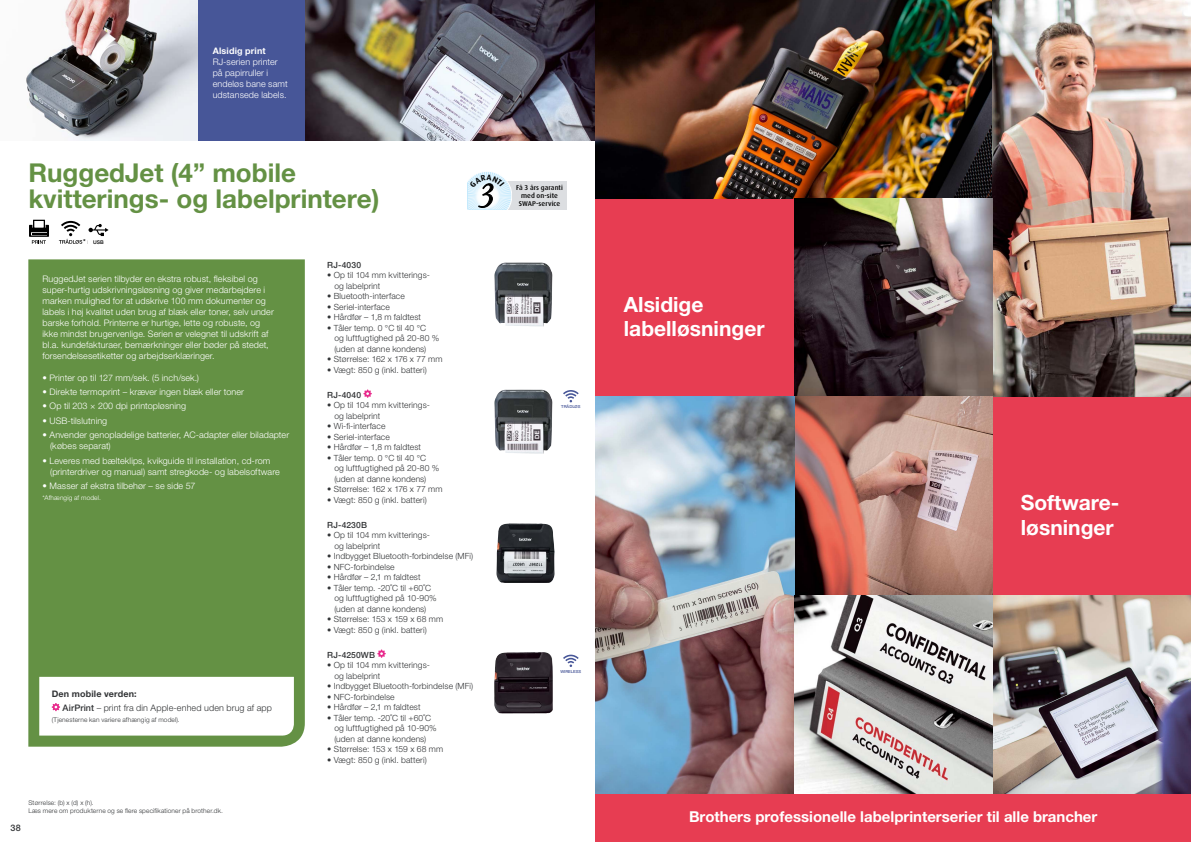
<style>
.page{position:relative;width:1191px;height:842px;background:#fff}
.page>*{position:absolute;margin:0;border:0;box-sizing:border-box;transform-origin:0 0}
.t1{font:700 26px/26px "Helvetica Neue LTW1 G";color:#649144}
.t2{font:700 21px/24px "Helvetica Neue LTW1 G";color:#fff}
.t3{font:700 15px "Helvetica Neue LTW1 G";color:#fff}
.t4{font:300 9px/11px "Helvetica Neue LTW1 G";letter-spacing:.01em;color:#fff}
.t5{font:300 9px/13.8px "Helvetica Neue LTW1 G";letter-spacing:.01em;color:#323436}
.t6{font:700 9px "Helvetica Neue LTW1 G";letter-spacing:.02em;color:#fff}
.t7{font:500 9px "Helvetica Neue LTW1 G";color:#323436}
.t8{font:300 8.5px/10.5px "Helvetica Neue LTW1 G";letter-spacing:.015em;color:#323436}
.t9{font:500 8.5px "Helvetica Neue LTW1 G";letter-spacing:.015em;color:#323436}
.t10{font:500 7px/8px "Dax";letter-spacing:.01em;color:#000;text-align:center}
.t11{font:500 7px "Helvetica Neue LTW1 G";color:#000}
.t12{font:300 6.5px/7.8px "Helvetica Neue LTW1 G";letter-spacing:.02em;color:#323436}
.t13{font:300 6.5px "Helvetica Neue LTW1 G";letter-spacing:.02em;color:#fff}
.t14{font:500 5.1px "Helvetica Neue LTW1 G";color:#000}
.t15{font:500 4.1px "Helvetica Neue LTW1 G";color:#475698}
.s1{font-weight:700}
.s2{font-weight:500}
</style>
<div class="page">
<div style="left:28px;top:259px;width:277px;height:488px;background:#649144"></div>
<img style="left:496px;top:262px;width:27px;height:8px">
<img style="left:496px;top:390px;width:27px;height:8px">
<svg style="left:363px;top:390px;width:9px;height:8px"></svg>
<img style="left:26px;top:0;width:172px;height:141px">
<img style="left:305px;top:0;width:290px;height:141px">
<div style="left:198px;top:0;width:107px;height:141px;background:#475698"></div>
<div style="left:595px;top:198px;width:199px;height:199px;background:#e73d52"></div>
<div style="left:992px;top:397px;width:199px;height:198px;background:#e73d52"></div>
<div style="left:595px;top:652px;width:596px;height:190px;background:#e73d52"></div>
<img style="left:595px;top:0;width:397px;height:198px">
<img style="left:992px;top:0;width:199px;height:397px">
<img style="left:992px;top:595px;width:199px;height:199px">
<img style="left:794px;top:198px;width:198px;height:596px">
<img style="left:794px;top:397px;width:198px;height:198px">
<img style="left:595px;top:397px;width:199px;height:397px">
<svg style="left:563px;top:390px;width:15px;height:12px"></svg>
<svg style="left:29px;top:220px;width:20px;height:24px"></svg>
<svg style="left:59px;top:221px;width:23px;height:23px"></svg>
<svg style="left:89px;top:224px;width:19px;height:12px"></svg>
<div style="left:512px;top:181px;width:55px;height:28px;background:#dcdee1"></div>
<svg style="left:39px;top:677px;width:255px;height:59px"></svg>
<svg style="left:377px;top:649px;width:9px;height:9px"></svg>
<svg style="left:563px;top:655px;width:15px;height:12px"></svg>
<img style="left:494px;top:652px;width:48px;height:55px">
<svg style="left:498px;top:523px;width:12px;height:8px"></svg>
<svg style="left:468px;top:172px;width:44px;height:38px"></svg>
<p class="t6" style="left:213px;top:46px;width:55px">Alsidig print</p>
<p class="t4" style="left:213px;top:57px;width:77px">RJ-serien printer på papirruller i endeløs bane samt udstansede labels.</p>
<h1 class="t1" style="left:28px;top:159px;width:352px">RuggedJet (4” mobile kvitterings- og labelprintere)</h1>
<p class="t11" style="left:83px;top:238px;width:4px">*</p>
<p class="t14" style="left:93px;top:239px;width:12px">USB</p>
<p class="t14" style="left:88px;top:239px;width:29px">NETVÆRKS</p>
<p class="t4" style="left:43px;top:273px;width:233px">RuggedJet serien tilbyder en ekstra robust, fleksibel og super-hurtig udskrivningsløsning og giver medarbejdere i marken mulighed for at udskrive 100 mm dokumenter og labels i høj kvalitet uden brug af blæk eller toner, selv under barske forhold. Printerne er hurtige, lette og robuste, og ikke mindst brugervenlige. Serien er velegnet til udskrift af bl.a. kundefakturaer, bemærkninger eller bøder på stedet, forsendelsesetiketter og arbejdserklæringer.</p>
<p class="t4" style="left:43px;top:372px;width:158px">• Printer op til 127 mm/sek. (5 inch/sek.)</p>
<p class="t4" style="left:43px;top:386px;width:203px">• Direkte termoprint – kræver ingen blæk eller toner</p>
<p class="t4" style="left:43px;top:401px;width:145px">• Op til 203 × 200 dpi printopløsning</p>
<p class="t4" style="left:43px;top:415px;width:66px">• USB-tilslutning</p>
<p class="t4" style="left:50px;top:429px;width:241px;text-indent:-8px">• Anvender genopladelige batterier, AC-adapter eller biladapter (købes separat)</p>
<p class="t4" style="left:50px;top:455px;width:231px;text-indent:-8px">• Leveres med bælteklips, kvikguide til installation, cd-rom (printerdriver og manual) samt stregkode- og labelsoftware</p>
<p class="t4" style="left:43px;top:480px;width:155px">• Masser af ekstra tilbehør – se side 57</p>
<p class="t13" style="left:43px;top:494px;width:60px">*Afhængig af model.</p>
<p class="t5" style="left:63px;top:687px;width:211px;text-indent:-11px"><span class="s1">Den mobile verden:<br></span><span class="s2">AirPrint</span> – print fra din Apple-enhed uden brug af app</p>
<p class="t12" style="left:52px;top:715px;width:129px">(Tjenesterne kan variere afhængig af model).</p>
<p class="t9" style="left:327px;top:260px;width:35px">RJ-4030</p>
<p class="t8" style="left:334px;top:270px;width:97px;text-indent:-7px">• Op til 104 mm kvitterings&shy;og labelprint</p>
<p class="t8" style="left:327px;top:291px;width:79px">• Bluetooth-interface</p>
<p class="t8" style="left:327px;top:302px;width:64px">• Seriel-interface</p>
<p class="t8" style="left:327px;top:312px;width:95px">• Hårdfør – 1,8 m faldtest</p>
<p class="t8" style="left:334px;top:323px;width:107px;text-indent:-7px">• Tåler temp. 0 °C til 40 °C<br>og luftfugtighed på 20-80 % (uden at danne kondens)</p>
<p class="t8" style="left:327px;top:354px;width:117px">• Størrelse: 162 x 176 x 77 mm</p>
<p class="t8" style="left:327px;top:365px;width:101px">• Vægt: 850 g (inkl. batteri)</p>
<p class="t9" style="left:327px;top:390px;width:35px">RJ-4040</p>
<p class="t8" style="left:334px;top:400px;width:97px;text-indent:-7px">• Op til 104 mm kvitterings&shy;og labelprint</p>
<p class="t8" style="left:327px;top:421px;width:60px">• Wi-fi-interface</p>
<p class="t8" style="left:327px;top:431px;width:64px">• Seriel-interface</p>
<p class="t8" style="left:327px;top:442px;width:95px">• Hårdfør – 1,8 m faldtest</p>
<p class="t8" style="left:334px;top:452px;width:107px;text-indent:-7px">• Tåler temp. 0 °C til 40 °C<br>og luftfugtighed på 20-80 % (uden at danne kondens)</p>
<p class="t8" style="left:327px;top:484px;width:117px">• Størrelse: 162 x 176 x 77 mm</p>
<p class="t8" style="left:327px;top:494px;width:101px">• Vægt: 850 g (inkl. batteri)</p>
<p class="t9" style="left:327px;top:520px;width:41px">RJ-4230B</p>
<p class="t8" style="left:334px;top:530px;width:97px;text-indent:-7px">• Op til 104 mm kvitterings&shy;og labelprint</p>
<p class="t8" style="left:327px;top:551px;width:147px">• Indbygget Bluetooth-forbindelse (MFi)</p>
<p class="t8" style="left:327px;top:562px;width:69px">• NFC-forbindelse</p>
<p class="t8" style="left:327px;top:572px;width:95px">• Hårdfør – 2,1 m faldtest</p>
<p class="t8" style="left:334px;top:583px;width:104px;text-indent:-7px">• Tåler temp. -20˚C til +60˚C og luftfugtighed på 10-90% (uden at danne kondens)</p>
<p class="t8" style="left:327px;top:614px;width:117px">• Størrelse: 153 x 159 x 68 mm</p>
<p class="t8" style="left:327px;top:625px;width:101px">• Vægt: 850 g (inkl. batteri)</p>
<p class="t9" style="left:327px;top:650px;width:49px">RJ-4250WB</p>
<p class="t8" style="left:334px;top:660px;width:97px;text-indent:-7px">• Op til 104 mm kvitterings&shy;og labelprint</p>
<p class="t8" style="left:327px;top:681px;width:147px">• Indbygget Bluetooth-forbindelse (MFi)</p>
<p class="t8" style="left:327px;top:691px;width:69px">• NFC-forbindelse</p>
<p class="t8" style="left:327px;top:702px;width:95px">• Hårdfør – 2,1 m faldtest</p>
<p class="t8" style="left:334px;top:712px;width:104px;text-indent:-7px">• Tåler temp. -20˚C til +60˚C og luftfugtighed på 10-90% (uden at danne kondens)</p>
<p class="t8" style="left:327px;top:744px;width:117px">• Størrelse: 153 x 159 x 68 mm</p>
<p class="t8" style="left:327px;top:754px;width:101px">• Vægt: 850 g (inkl. batteri)</p>
<p class="t7" style="left:10px;top:823px;width:12px">38</p>
<p class="t12" style="left:28px;top:799px;width:196px">Størrelse: (b) x (d) x (h).<br>Læs mere om produkterne og se flere specifikationer på brother.dk.</p>
<p class="t10" style="left:516px;top:184px;width:48px">Få 3 års garanti med on-site<br>SWAP-service</p>
<p class="t15" style="left:561px;top:404px;width:21px">TRÅDLØS</p>
<h2 class="t2" style="left:624px;top:292px;width:142px">Alsidige labelløsninger</h2>
<p class="t15" style="left:560px;top:669px;width:22px">WIRELESS</p>
<h2 class="t2" style="left:1020px;top:491px;width:100px">Software&shy;løsninger</h2>
<h3 class="t3" style="left:689px;top:807px;width:410px">Brothers professionelle labelprinterserier til alle brancher</h3>
</div>
